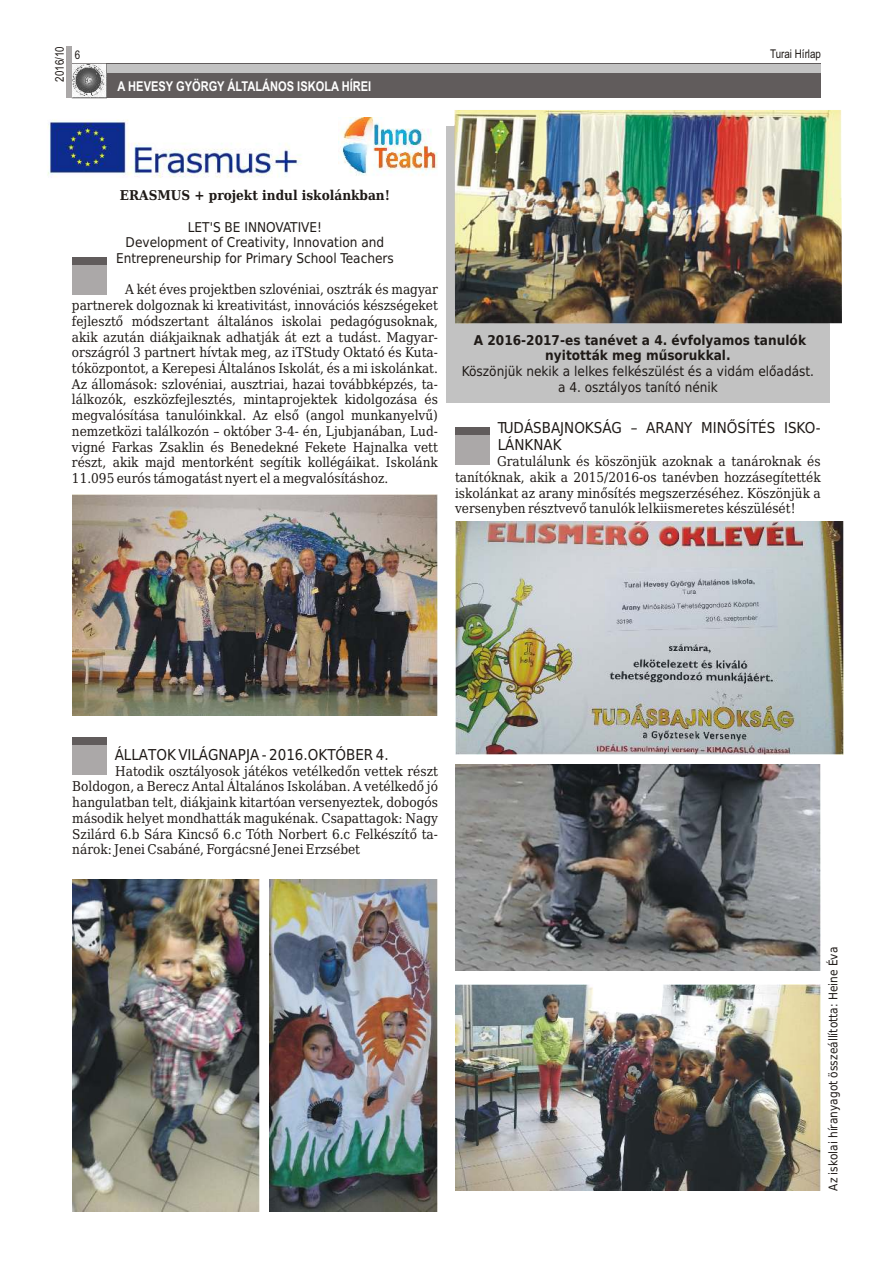
<style>
.page{position:relative;width:893px;height:1263px;background:#fff}
.page>*{position:absolute;margin:0;border:0;box-sizing:border-box;transform-origin:0 0}
.t1{font:15px/17.4px "DejaVu Sans Condensed";color:#1f1a17}
.t2{font:13.5px/15.8px "DejaVu Serif Condensed";color:#1f1a17;text-align:justify}
.t3{font:13.5px/15.8px "DejaVu Sans Condensed";color:#1f1a17;text-align:center}
.t4{font:700 13.5px/15.8px "DejaVu Sans Condensed";color:#1f1a17;text-align:center}
.t5{font:700 13.5px "Arial Narrow";color:#fff}
.t6{font:700 13.5px "DejaVu Serif Condensed";color:#1f1a17}
.t7{font:12px "DejaVu Sans Condensed";color:#1f1a17}
.t8{font:12px "Arial Narrow";color:#1f1a17}
</style>
<div class="page">
<div style="left:106px;top:64px;width:715px;height:34px;background:#615c5c"></div>
<div style="left:106px;top:64px;width:715px;height:8px;background:#c2c2c2"></div>
<div style="left:72px;top:63px;width:35px;height:35px;border:1px solid #615c5c"></div>
<div style="left:66px;top:47px;width:6px;height:51px;background:#aba8a8"></div>
<div style="left:446px;top:126px;width:383px;height:277px;background:#c2c2c2"></div>
<div style="left:72px;top:737px;width:34px;height:38px;background:#aba8a8"></div>
<div style="left:72px;top:737px;width:34px;height:8px;background:#615c5c"></div>
<div style="left:455px;top:427px;width:34px;height:38px;background:#aba8a8"></div>
<div style="left:455px;top:427px;width:34px;height:8px;background:#615c5c"></div>
<div style="left:72px;top:257px;width:34px;height:37px;background:#aba8a8"></div>
<div style="left:72px;top:257px;width:34px;height:8px;background:#615c5c"></div>
<img style="left:454px;top:110px;width:388px;height:214px">
<img style="left:456px;top:522px;width:387px;height:232px">
<img style="left:72px;top:495px;width:366px;height:220px">
<img style="left:47px;top:119px;width:255px;height:59px">
<img style="left:340px;top:117px;width:98px;height:59px">
<img style="left:456px;top:765px;width:365px;height:205px">
<img style="left:455px;top:985px;width:366px;height:206px">
<img style="left:72px;top:880px;width:187px;height:332px">
<img style="left:269px;top:880px;width:169px;height:332px">
<img style="left:73px;top:64px;width:33px;height:33px">
<p class="t8" style="left:55px;top:82px;width:37px;rotate:-90deg">2016/10</p>
<p class="t8" style="left:75px;top:51px;width:7px">6</p>
<p class="t8" style="left:770px;top:49px;width:53px">Turai Hírlap</p>
<p class="t5" style="left:118px;top:82px;width:255px">A HEVESY GYÖRGY ÁLTALÁNOS ISKOLA HÍREI</p>
<p class="t6" style="left:120px;top:190px;width:272px">ERASMUS + projekt indul iskolánkban!</p>
<p class="t3" style="left:116px;top:220px;width:279px">LET'S BE INNOVATIVE!<br>Development of Creativity, Innovation and<br>Entrepreneurship for Primary School Teachers</p>
<p class="t2" style="left:72px;top:283px;width:368px;text-indent:53px">A két éves projektben szlovéniai, osztrák és magyar partnerek dolgoznak ki kreativitást, innovációs készségeket fejlesztő módszertant általános iskolai pedagógusoknak, akik azután diákjaiknak adhatják át ezt a tudást. Magyar&shy;országról 3 partnert hívtak meg, az iTStudy Oktató és Kuta&shy;tóközpontot, a Kerepesi Általános Iskolát, és a mi iskolánkat.<br>Az állomások: szlovéniai, ausztriai, hazai továbbképzés, ta&shy;lálkozók, eszközfejlesztés, mintaprojektek kidolgozása és megvalósítása tanulóinkkal. Az első (angol munkanyelvű) nemzetközi találkozón – október 3-4- én, Ljubjanában, Lud&shy;vigné Farkas Zsaklin és Benedekné Fekete Hajnalka vett részt, akik majd mentorként segítik kollégáikat. Iskolánk 11.095 eurós támogatást nyert el a megvalósításhoz.</p>
<p class="t4" style="left:474px;top:333px;width:334px">A 2016-2017-es tanévet a 4. évfolyamos tanulók nyitották meg műsorukkal.</p>
<p class="t3" style="left:462px;top:365px;width:354px">Köszönjük nekik a lelkes felkészülést és a vidám előadást. a 4. osztályos tanító nénik</p>
<p class="t1" style="left:498px;top:420px;width:324px">TUDÁSBAJNOKSÁG – ARANY MINŐSÍTÉS ISKO-<br>LÁNKNAK</p>
<p class="t2" style="left:455px;top:455px;width:367px;text-indent:42px">Gratulálunk és köszönjük azoknak a tanároknak és tanítóknak, akik a 2015/2016-os tanévben hozzásegítették iskolánkat az arany minősítés megszerzéséhez. Köszönjük a versenyben résztvevő tanulók lelkiismeretes készülését!</p>
<p class="t1" style="left:115px;top:747px;width:276px">ÁLLATOK VILÁGNAPJA - 2016.OKTÓBER 4.</p>
<p class="t2" style="left:72px;top:764px;width:367px;text-indent:43px">Hatodik osztályosok játékos vetélkedőn vettek részt Boldogon, a Berecz Antal Általános Iskolában. A vetélkedő jó hangulatban telt, diákjaink kitartóan versenyeztek, dobogós második helyet mondhatták magukénak. Csapattagok: Nagy Szilárd 6.b Sára Kincső 6.c Tóth Norbert 6.c Felkészítő ta&shy;nárok: Jenei Csabáné, Forgácsné Jenei Erzsébet</p>
<p class="t7" style="left:828px;top:1191px;width:245px;rotate:-90deg">Az iskolai híranyagot összeállította: Heine Éva</p>
</div>
